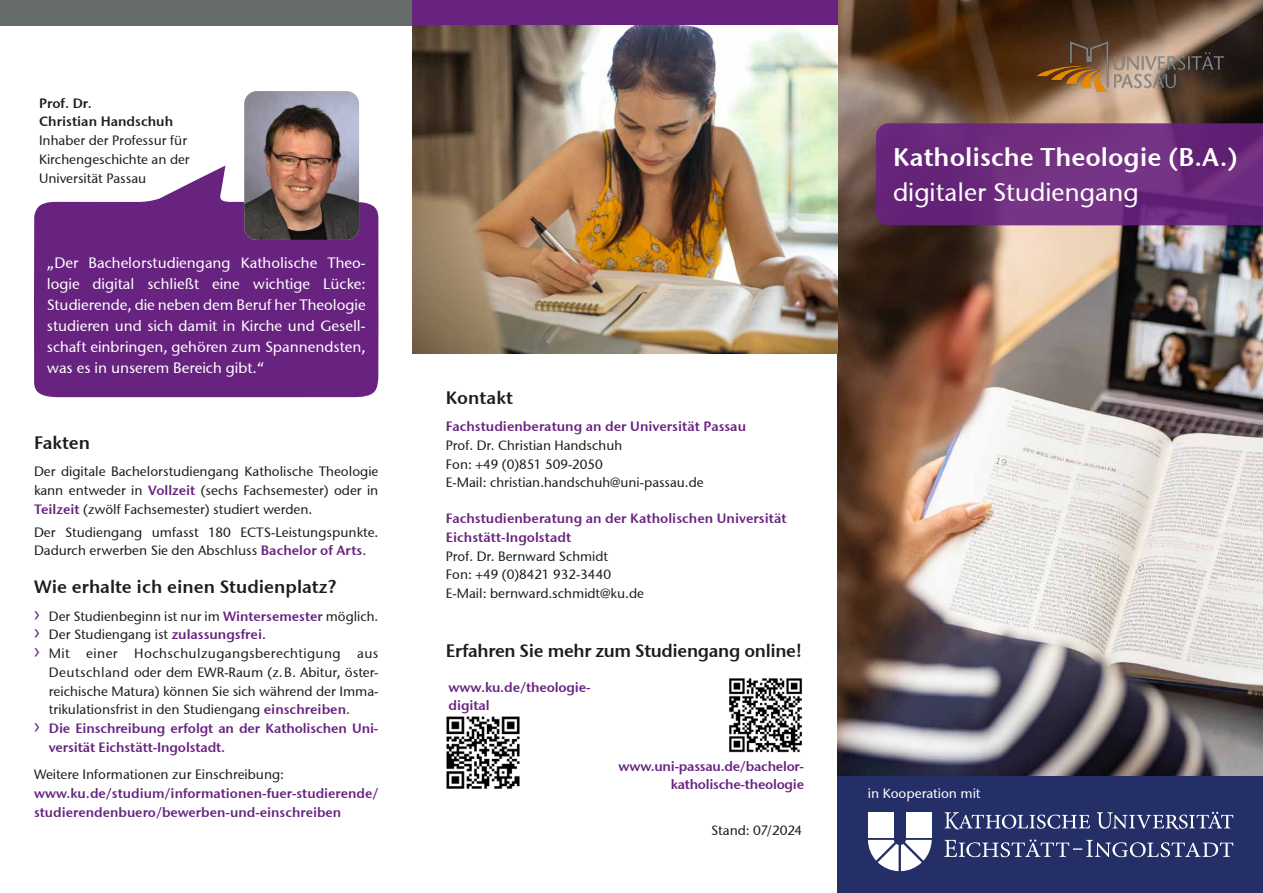
<style>
.page{position:relative;width:1263px;height:893px;background:#fff}
.page>*{position:absolute;margin:0;border:0;box-sizing:border-box;transform-origin:0 0}
.t1{font:25.5px "Stone Sans Semi ITCTT";color:#fff}
.t2{font:25.5px "Stone Sans ITCTT Medium";color:#fff}
.t3{font:18px "Stone Sans Semi ITCTT";letter-spacing:-.01em;color:#1d1d1b}
.t4{font:15px/21px "Stone Sans ITCTT Medium";color:#fff;text-align:justify}
.t5{font:13.5px/18.8px "Stone Sans ITCTT Medium";color:#1d1d1b}
.t6{font:13.5px/18.8px "Stone Sans Semi ITCTT";color:#682280}
.t7{font:13.5px/18.8px "Stone Sans Semi ITCTT";letter-spacing:-.02em;color:#682280;text-align:right}
.t8{font:13.5px "Stone Sans ITCTT Medium";letter-spacing:.03em;color:#1d1d1b}
.t9{font:13.5px/18.8px "Stone Sans Semi ITCTT";color:#1d1d1b}
.t10{font:13.5px "Stone Sans ITCTT Medium";color:#fff}
.s1{font-family:"Stone Sans Semi ITCTT";color:#682280}
.s2{font-family:"Myriad Pro";font-size:22.5px;color:#682280}
.s3{font-family:"Myriad Pro";font-size:22.5px}
</style>
<div class="page">
<div style="left:838px;top:776px;width:425px;height:117px;background:#232f66"></div>
<img style="left:838px;top:0;width:425px;height:776px">
<div style="left:0;top:0;width:412px;height:26px;background:#656c69"></div>
<div style="left:412px;top:0;width:426px;height:26px;background:#682280"></div>
<img style="left:412px;top:26px;width:426px;height:328px">
<svg style="left:876px;top:123px;width:387px;height:102px;background:#6c2b7d"></svg>
<img style="left:729px;top:678px;width:73px;height:75px">
<img style="left:1036px;top:41px;width:188px;height:50px">
<svg style="left:944px;top:839px;width:289px;height:18px"></svg>
<svg style="left:945px;top:812px;width:288px;height:18px"></svg>
<div style="left:868px;top:812px;width:26px;height:26px;background:#fff"></div>
<div style="left:906px;top:812px;width:26px;height:26px;background:#fff"></div>
<svg style="left:868px;top:840px;width:64px;height:31px"></svg>
<svg style="left:34px;top:166px;width:344px;height:231px;background:#77388c"></svg>
<img style="left:244px;top:91px;width:115px;height:149px">
<img style="left:446px;top:716px;width:74px;height:73px">
<p class="t9" style="left:39px;top:93px;width:136px">Prof. Dr.<br>Christian Handschuh</p>
<p class="t5" style="left:39px;top:131px;width:152px">Inhaber der Professur für<br>Kirchengeschichte an der<br>Universität Passau</p>
<p class="t4" style="left:47px;top:252px;width:320px">„Der Bachelorstudiengang Katholische Theo&shy;logie digital schließt eine wichtige Lücke:<br>Studierende, die neben dem Beruf her Theologie studieren und sich damit in Kirche und Gesell&shy;schaft einbringen, gehören zum Spannendsten, was es in unserem Bereich gibt.“</p>
<h2 class="t3" style="left:34px;top:431px;width:58px">Fakten</h2>
<p class="t5" style="left:34px;top:462px;width:346px;text-align:justify">Der digitale Bachelorstudiengang Katholische Theologie kann entweder in <span class="s1">Vollzeit</span> (sechs Fachsemester) oder in <span class="s1">Teilzeit</span> (zwölf Fachsemester) studiert werden.</p>
<p class="t5" style="left:34px;top:522px;width:346px">Der Studiengang umfasst 180 ECTS-Leistungspunkte.<br>Dadurch erwerben Sie den Abschluss <span class="s1">Bachelor of Arts</span>.</p>
<h2 class="t3" style="left:34px;top:576px;width:304px">Wie erhalte ich einen Studienplatz?</h2>
<p class="t5" style="left:34px;top:606px;width:346px"><span class="s2">›</span> Der Studienbeginn ist nur im <span class="s1">Wintersemester</span> möglich.</p>
<p class="t5" style="left:34px;top:625px;width:233px"><span class="s2">›</span> Der Studiengang ist <span class="s1">zulassungsfrei</span>.</p>
<p class="t8" style="left:34px;top:645px;width:346px"><span class="s2">›</span> Mit einer Hochschulzugangsberechtigung aus</p>
<p class="t5" style="left:49px;top:663px;width:331px">Deutschland oder dem EWR-Raum (z.B. Abitur, öster-</p>
<p class="t5" style="left:49px;top:681px;width:330px">reichische Matura) können Sie sich während der Imma-</p>
<p class="t5" style="left:49px;top:700px;width:303px">trikulationsfrist in den Studiengang <span class="s1">einschreiben</span>.</p>
<p class="t6" style="left:49px;top:719px;width:331px;text-indent:-15px"><span class="s3">›</span> Die Einschreibung erfolgt an der Katholischen Uni&shy;versität Eichstätt-Ingolstadt.</p>
<p class="t5" style="left:34px;top:765px;width:252px">Weitere Informationen zur Einschreibung:</p>
<p class="t6" style="left:34px;top:784px;width:346px">www.ku.de/studium/informationen-fuer-studierende/ studierendenbuero/bewerben-und-einschreiben</p>
<h1 class="t1" style="left:893px;top:141px;width:346px">Katholische Theologie (B.A.)</h1>
<h1 class="t2" style="left:893px;top:177px;width:247px">digitaler Studiengang</h1>
<h2 class="t3" style="left:446px;top:386px;width:69px">Kontakt</h2>
<p class="t6" style="left:446px;top:417px;width:302px">Fachstudienberatung an der Universität Passau</p>
<p class="t5" style="left:446px;top:436px;width:259px">Prof. Dr. Christian Handschuh<br>Fon: +49 (0)851 509-2050<br>E-Mail: christian.handschuh@uni-passau.de</p>
<p class="t6" style="left:446px;top:509px;width:342px">Fachstudienberatung an der Katholischen Universität<br>Eichstätt-Ingolstadt</p>
<p class="t5" style="left:446px;top:546px;width:200px">Prof. Dr. Bernward Schmidt<br>Fon: +49 (0)8421 932-3440<br>E-Mail: bernward.schmidt@ku.de</p>
<h2 class="t3" style="left:446px;top:640px;width:358px">Erfahren Sie mehr zum Studiengang online!</h2>
<p class="t6" style="left:449px;top:677px;width:144px">www.ku.de/theologie&shy;digital</p>
<p class="t7" style="left:619px;top:756px;width:187px">www.uni-passau.de/bachelor&shy;katholische-theologie</p>
<p class="t5" style="left:711px;top:820px;width:93px">Stand: 07/2024</p>
<p class="t10" style="left:868px;top:785px;width:114px">in Kooperation mit</p>
</div>
